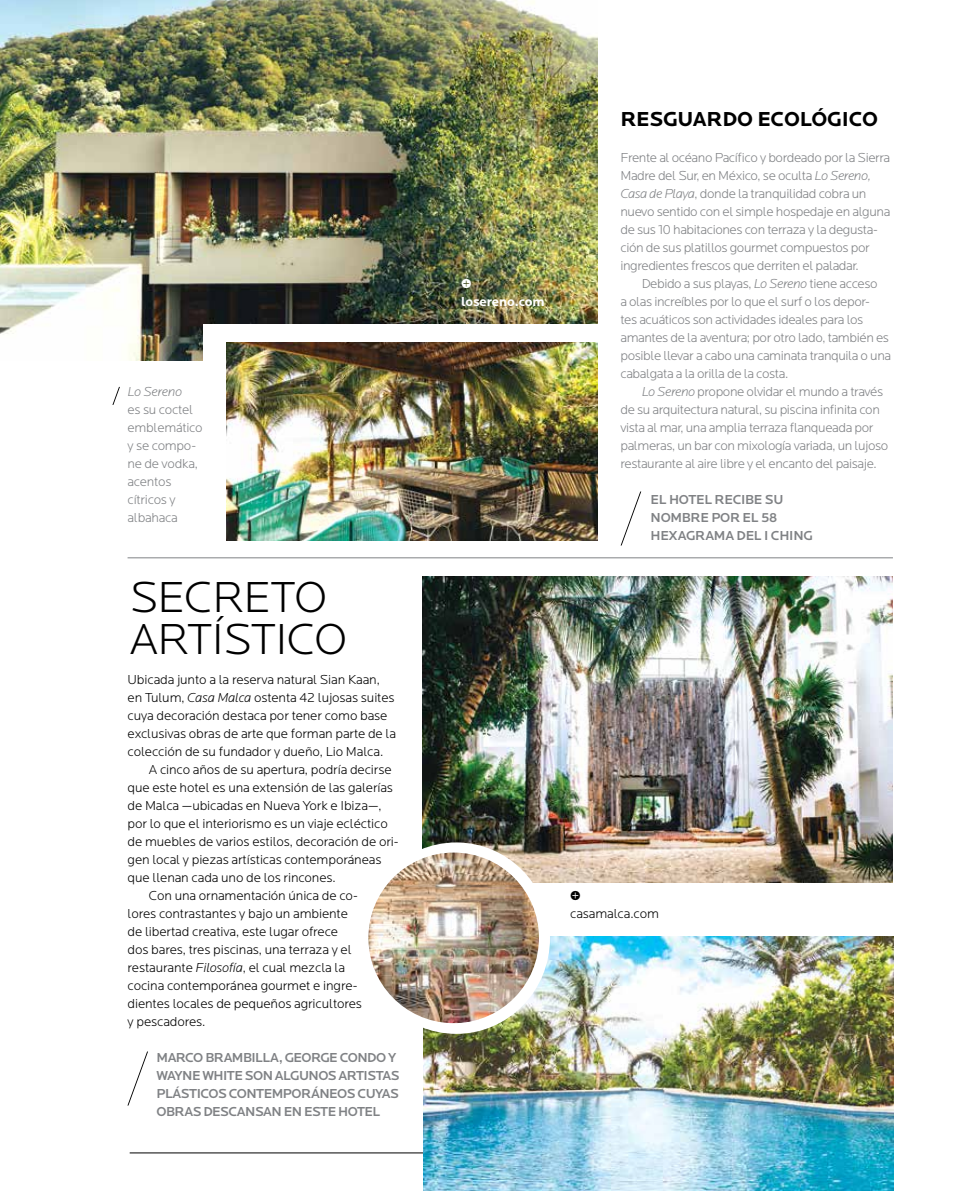
<style>
.page{position:relative;width:978px;height:1191px;background:#fff}
.page>*{position:absolute;margin:0;border:0;box-sizing:border-box;transform-origin:0 0}
.t1{font:300 45px/42px "Locator";letter-spacing:-.01em;color:#000}
.t2{font:700 21px "Locator";letter-spacing:-.01em;color:#000}
.t3{font:300 13.5px/18px "Locator";letter-spacing:-.03em;color:#808285}
.t4{font:300 13.5px "Locator";letter-spacing:-.01em;color:#000}
.t5{font:500 13.5px/18px "Locator";letter-spacing:-.04em;color:#808285}
.t6{font:500 13.5px/18px "Locator";letter-spacing:-.02em;color:#808285}
.t7{font:700 13.5px "Locator";letter-spacing:-.01em;color:#fff}
.t8{font:italic 300 13.5px "Locator";letter-spacing:-.02em;color:#808285}
.t9{font:13.5px "Klavika Arrows";color:#fff}
.t10{font:13.5px "Klavika Arrows";color:#000}
.s1{font-style:italic}
</style>
<div class="page">
<hr style="left:130px;top:1152px;width:709px;height:1px;background:#000">
<img style="left:0;top:0;width:597px;height:360px">
<div style="left:203px;top:324px;width:406px;height:216px;background:#fff"></div>
<img style="left:226px;top:342px;width:371px;height:198px">
<hr style="left:128px;top:557px;width:765px;height:1px;background:#808285">
<img style="left:422px;top:576px;width:471px;height:306px">
<img style="left:423px;top:936px;width:471px;height:255px">
<svg style="left:620px;top:491px;width:22px;height:55px"></svg>
<svg style="left:127px;top:1051px;width:21px;height:55px"></svg>
<svg style="left:112px;top:386px;width:8px;height:19px"></svg>
<div style="left:362px;top:842px;width:188px;height:191px;background:#fff;border-radius:50%"></div>
<img style="left:368px;top:852px;width:171px;height:171px;border-radius:84px">
<p class="t8" style="left:128px;top:384px;width:56px">Lo Sereno</p>
<p class="t3" style="left:128px;top:401px;width:77px">es su coctel emblemático y se compo&shy;ne de vodka, acentos cítricos y albahaca</p>
<h1 class="t1" style="left:130px;top:577px;width:219px">SECRETO<br>ARTÍSTICO</h1>
<p class="t4" style="left:128px;top:672px;width:254px">Ubicada junto a la reserva natural Sian Kaan,</p>
<p class="t4" style="left:128px;top:690px;width:269px">en Tulum, <span class="s1">Casa Malca</span> ostenta 42 lujosas suites</p>
<p class="t4" style="left:128px;top:708px;width:261px">cuya decoración destaca por tener como base</p>
<p class="t4" style="left:128px;top:726px;width:270px">exclusivas obras de arte que forman parte de la</p>
<p class="t4" style="left:128px;top:744px;width:257px">colección de su fundador y dueño, Lio Malca.</p>
<p class="t4" style="left:149px;top:762px;width:244px">A cinco años de su apertura, podría decirse</p>
<p class="t4" style="left:128px;top:780px;width:267px">que este hotel es una extensión de las galerías</p>
<p class="t4" style="left:128px;top:798px;width:256px">de Malca —ubicadas en Nueva York e Ibiza—,</p>
<p class="t4" style="left:128px;top:816px;width:262px">por lo que el interiorismo es un viaje ecléctico</p>
<p class="t4" style="left:128px;top:834px;width:272px">de muebles de varios estilos, decoración de ori-</p>
<p class="t4" style="left:128px;top:852px;width:255px">gen local y piezas artísticas contemporáneas</p>
<p class="t4" style="left:128px;top:870px;width:210px">que llenan cada uno de los rincones.</p>
<p class="t4" style="left:149px;top:888px;width:211px">Con una ornamentación única de co-</p>
<p class="t4" style="left:128px;top:906px;width:222px">lores contrastantes y bajo un ambiente</p>
<p class="t4" style="left:128px;top:924px;width:212px">de libertad creativa, este lugar ofrece</p>
<p class="t4" style="left:128px;top:942px;width:226px">dos bares, tres piscinas, una terraza y el</p>
<p class="t4" style="left:128px;top:960px;width:219px">restaurante <span class="s1">Filosofía</span>, el cual mezcla la</p>
<p class="t4" style="left:128px;top:978px;width:231px">cocina contemporánea gourmet e ingre-</p>
<p class="t4" style="left:128px;top:996px;width:236px">dientes locales de pequeños agricultores</p>
<p class="t4" style="left:128px;top:1014px;width:79px">y pescadores.</p>
<p class="t5" style="left:157px;top:1049px;width:244px">MARCO BRAMBILLA, GEORGE CONDO Y<br>WAYNE WHITE SON ALGUNOS ARTISTAS<br>PLÁSTICOS CONTEMPORÁNEOS CUYAS<br>OBRAS DESCANSAN EN ESTE HOTEL</p>
<p class="t9" style="left:461px;top:278px;width:12px">#</p>
<p class="t7" style="left:461px;top:293px;width:85px">losereno.com</p>
<h2 class="t2" style="left:620px;top:107px;width:259px">RESGUARDO ECOLÓGICO</h2>
<p class="t3" style="left:620px;top:149px;width:271px">Frente al océano Pacífico y bordeado por la Sierra Madre del Sur, en México, se oculta <span class="s1">Lo Sereno, Casa de Playa</span>, donde la tranquilidad cobra un nuevo sentido con el simple hospedaje en alguna de sus 10 habitaciones con terraza y la degusta&shy;ción de sus platillos gourmet compuestos por ingredientes frescos que derriten el paladar.</p>
<p class="t3" style="left:620px;top:275px;width:272px;text-indent:21px">Debido a sus playas, <span class="s1">Lo Sereno</span> tiene acceso<br>a olas increíbles por lo que el surf o los depor-<br>tes acuáticos son actividades ideales para los amantes de la aventura; por otro lado, también es posible llevar a cabo una caminata tranquila o una cabalgata a la orilla de la costa.</p>
<p class="t3" style="left:620px;top:383px;width:270px;text-indent:21px"><span class="s1">Lo Sereno</span> propone olvidar el mundo a través de su arquitectura natural, su piscina infinita con vista al mar, una amplia terraza flanqueada por palmeras, un bar con mixología variada, un lujoso restaurante al aire libre y el encanto del paisaje.</p>
<p class="t6" style="left:651px;top:491px;width:164px">EL HOTEL RECIBE SU<br>NOMBRE POR EL 58<br>HEXAGRAMA DEL I CHING</p>
<p class="t10" style="left:570px;top:891px;width:12px">#</p>
<p class="t4" style="left:570px;top:906px;width:90px">casamalca.com</p>
</div>
